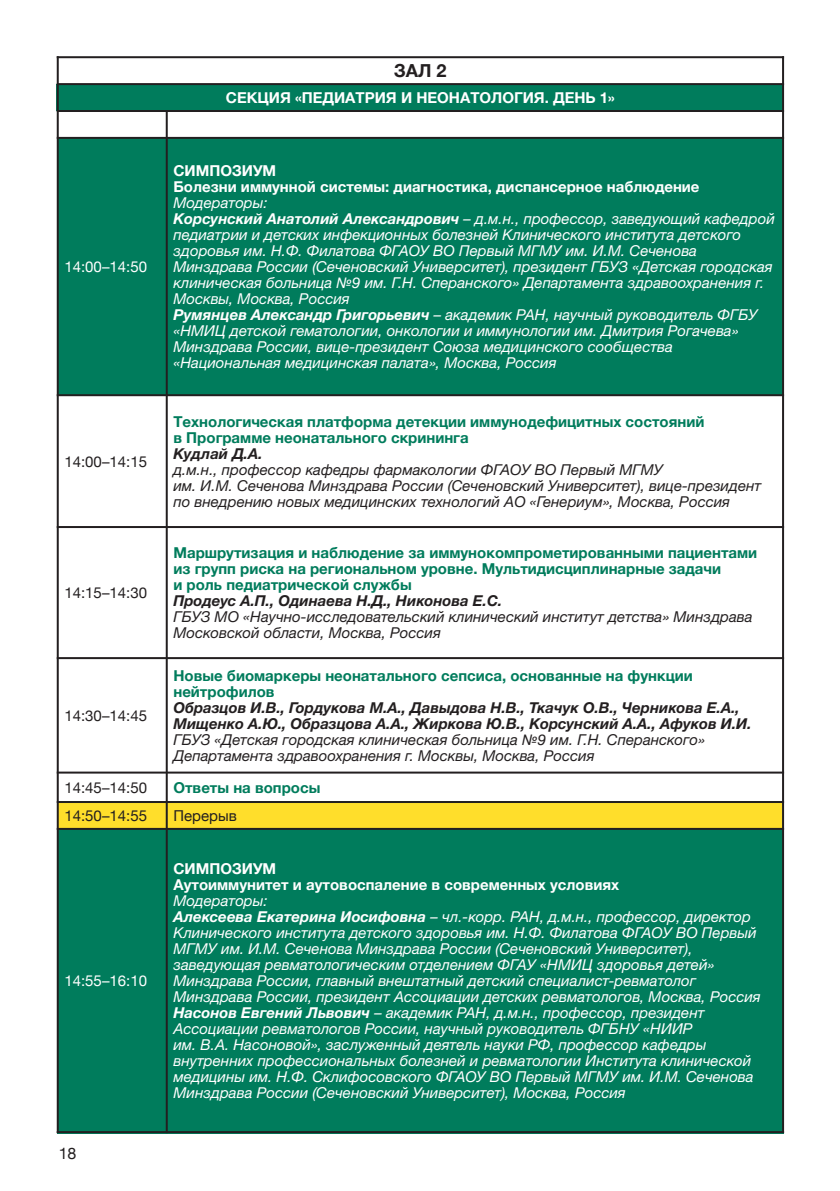
<style>
.page{position:relative;width:840px;height:1191px;background:#fff}
.page>*{position:absolute;margin:0;border:0;box-sizing:border-box;transform-origin:0 0}
.t1{font:700 18px "Helvetica Neue";color:#231f20}
.t2{font:16px "Helvetica Neue";color:#231f20}
.t3{font:italic 15px/16px "Helvetica Neue";color:#fff}
.t4{font:italic 15px/16px "Helvetica Neue";color:#231f20}
.t5{font:700 15px/16px "Helvetica Neue";color:#007c5c}
.t6{font:italic 700 15px/16px "Helvetica Neue";color:#231f20}
.t7{font:700 15px/16px "Helvetica Neue";color:#fff}
.t8{font:15px "Helvetica Neue";color:#231f20}
.t9{font:15px "Helvetica Neue";color:#fff}
.s1{font-weight:700}
</style>
<div class="page">
<div style="left:57px;top:84px;width:725px;height:27px;background:#007c5c"></div>
<div style="left:57px;top:138px;width:110px;height:257px;background:#007c5c"></div>
<div style="left:167px;top:138px;width:616px;height:257px;background:#007c5c"></div>
<div style="left:57px;top:802px;width:110px;height:27px;background:#ffde2b"></div>
<div style="left:167px;top:802px;width:616px;height:27px;background:#ffde2b"></div>
<div style="left:57px;top:829px;width:110px;height:304px;background:#007c5c"></div>
<div style="left:167px;top:829px;width:616px;height:304px;background:#007c5c"></div>
<hr style="left:57px;top:56px;width:2px;height:1077px;background:#231f20">
<hr style="left:166px;top:110px;width:2px;height:1023px;background:#231f20">
<hr style="left:781px;top:56px;width:2px;height:1077px;background:#231f20">
<hr style="left:57px;top:56px;width:726px;height:2px;background:#231f20">
<hr style="left:57px;top:83px;width:726px;height:2px;background:#231f20">
<hr style="left:57px;top:110px;width:726px;height:2px;background:#231f20">
<hr style="left:57px;top:137px;width:726px;height:2px;background:#231f20">
<hr style="left:57px;top:394px;width:726px;height:2px;background:#231f20">
<hr style="left:57px;top:526px;width:726px;height:2px;background:#231f20">
<hr style="left:57px;top:657px;width:726px;height:2px;background:#231f20">
<hr style="left:57px;top:771px;width:726px;height:2px;background:#231f20">
<hr style="left:57px;top:801px;width:726px;height:2px;background:#231f20">
<hr style="left:57px;top:828px;width:726px;height:2px;background:#231f20">
<hr style="left:57px;top:1131px;width:726px;height:2px;background:#231f20">
<p class="t9" style="left:64px;top:258px;width:84px">14:00–14:50</p>
<p class="t8" style="left:64px;top:452px;width:84px">14:00–14:15</p>
<p class="t8" style="left:64px;top:584px;width:84px">14:15–14:30</p>
<p class="t8" style="left:64px;top:706px;width:84px">14:30–14:45</p>
<p class="t1" style="left:394px;top:60px;width:54px">ЗАЛ 2</p>
<p class="t7" style="left:226px;top:90px;width:390px">СЕКцИЯ «ПЕДИАТРИЯ И НЕОНАТОЛОГИЯ. ДЕНЬ 1»</p>
<p class="t7" style="left:173px;top:162px;width:527px">СИМПОЗИУМ<br>Болезни иммунной системы: диагностика, диспансерное наблюдение</p>
<p class="t3" style="left:173px;top:195px;width:602px">Модераторы:<br><span class="s1">Корсунский Анатолий Александрович</span> – д.м.н., профессор, заведующий кафедрой педиатрии и детских инфекционных болезней Клинического института детского здоровья им. Н.Ф. Филатова ФГАОУ ВО Первый МГМУ им. И.М. Сеченова Минздрава России (Сеченовский Университет), президент ГБУЗ «Детская городская клиническая больница №9 им. Г.Н. Сперанского» Департамента здравоохранения г.<br>Москвы, Москва, Россия<br><span class="s1">Румянцев Александр Григорьевич</span> – академик РАН, научный руководитель ФГБУ «НМИЦ детской гематологии, онкологии и иммунологии им. Дмитрия Рогачева» Минздрава России, вице-президент Союза медицинского сообщества «Национальная медицинская палата», Москва, Россия</p>
<p class="t5" style="left:173px;top:413px;width:532px">Технологическая платформа детекции иммунодефицитных состояний в Программе неонатального скрининга</p>
<p class="t6" style="left:173px;top:445px;width:91px">Кудлай Д.А.</p>
<p class="t4" style="left:173px;top:461px;width:589px">д.м.н., профессор кафедры фармакологии ФГАОУ ВО Первый МГМУ<br>им. И.М. Сеченова Минздрава России (Сеченовский Университет), вице-президент по внедрению новых медицинских технологий АО «Генериум», Москва, Россия</p>
<p class="t5" style="left:173px;top:544px;width:585px">Маршрутизация и наблюдение за иммунокомпрометированными пациентами из групп риска на региональном уровне. Мультидисциплинарные задачи<br>и роль педиатрической службы</p>
<p class="t6" style="left:173px;top:592px;width:330px">Продеус А.П., Одинаева Н.Д., Никонова Е.С.</p>
<p class="t4" style="left:173px;top:608px;width:580px">ГБУЗ МО «Научно-исследовательский клинический институт детства» Минздрава<br>Московской области, Москва, Россия</p>
<p class="t5" style="left:173px;top:667px;width:520px">Новые биомаркеры неонатального сепсиса, основанные на функции нейтрофилов</p>
<p class="t6" style="left:173px;top:699px;width:579px">Образцов И.В., Гордукова М.А., Давыдова Н.В., Ткачук О.В., Черникова Е.А.,<br>Мищенко А.Ю., Образцова А.А., Жиркова Ю.В., Корсунский А.А., Афуков И.И.</p>
<p class="t4" style="left:173px;top:731px;width:533px">ГБУЗ «Детская городская клиническая больница №9 им. Г.Н. Сперанского»<br>Департамента здравоохранения г. Москвы, Москва, Россия</p>
<p class="t8" style="left:64px;top:778px;width:84px">14:45–14:50</p>
<p class="t5" style="left:173px;top:779px;width:148px">Ответы на вопросы</p>
<p class="t8" style="left:64px;top:806px;width:84px">14:50–14:55</p>
<p class="t8" style="left:173px;top:806px;width:65px">Перерыв</p>
<p class="t9" style="left:64px;top:971px;width:84px">14:55–16:10</p>
<p class="t2" style="left:59px;top:1143px;width:19px">18</p>
<p class="t7" style="left:173px;top:860px;width:447px">СИМПОЗИУМ<br>Аутоиммунитет и аутовоспаление в современных условиях</p>
<p class="t3" style="left:173px;top:892px;width:588px">Модераторы:<br><span class="s1">Алексеева Екатерина Иосифовна</span> – чл.-корр. РАН, д.м.н., профессор, директор Клинического института детского здоровья им. Н.Ф. Филатова ФГАОУ ВО Первый МГМУ им. И.М. Сеченова Минздрава России (Сеченовский Университет), заведующая ревматологическим отделением ФГАУ «НМИЦ здоровья детей» Минздрава России, главный внештатный детский специалист-ревматолог Минздрава России, президент Ассоциации детских ревматологов, Москва, Россия <span class="s1">Насонов Евгений Львович</span> – академик РАН, д.м.н., профессор, президент Ассоциации ревматологов России, научный руководитель ФГБНУ «НИИР<br>им. В.А. Насоновой», заслуженный деятель науки РФ, профессор кафедры внутренних профессиональных болезней и ревматологии Института клинической медицины им. Н.Ф. Склифосовского ФГАОУ ВО Первый МГМУ им. И.М. Сеченова Минздрава России (Сеченовский Университет), Москва, Россия</p>
</div>
